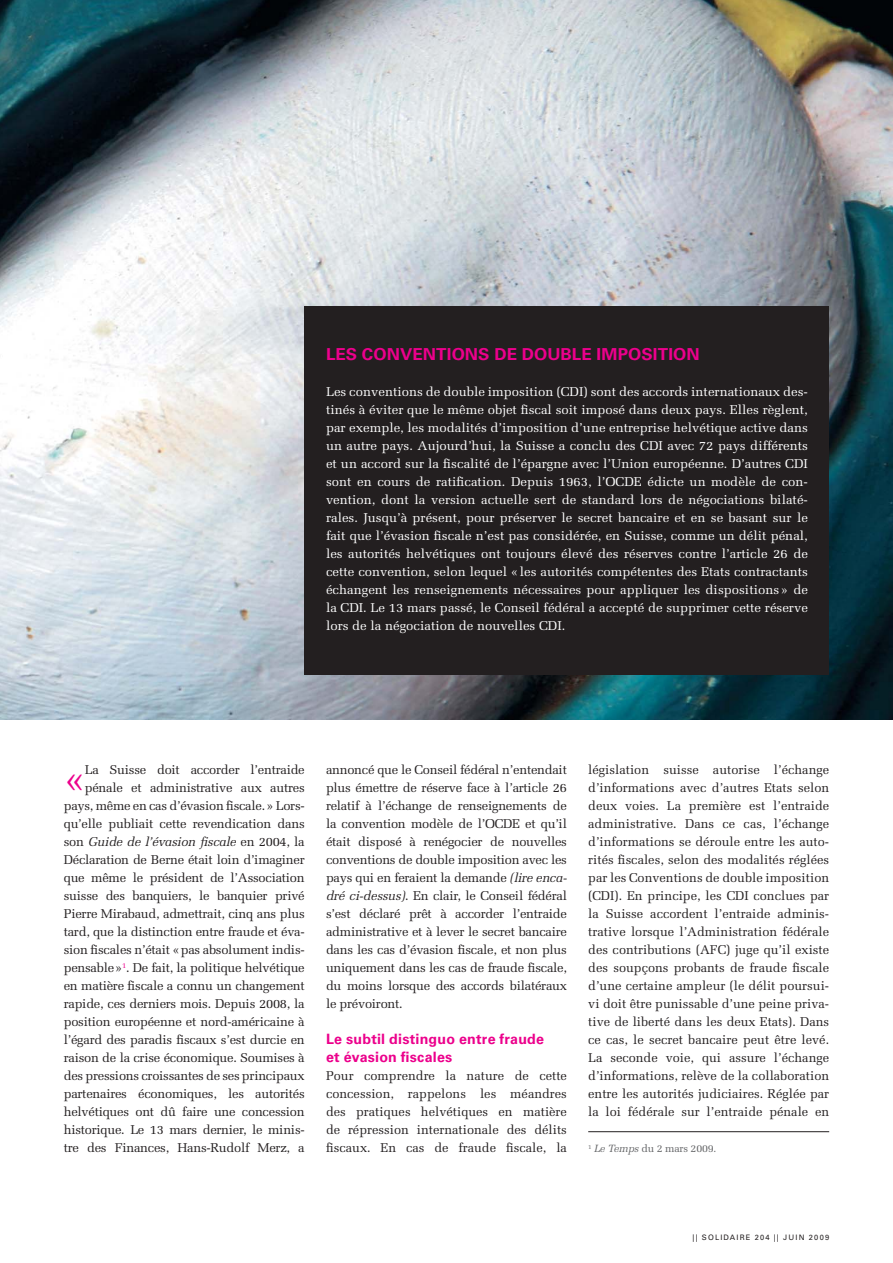
<style>
.page{position:relative;width:893px;height:1263px;background:#fff}
.page>*{position:absolute;margin:0;border:0;box-sizing:border-box;transform-origin:0 0}
.t1{font:38.7px "Melior LT";color:#ec008c}
.t2{font:700 16.5px "Univers";letter-spacing:.005em;color:#ec008c}
.t3{font:700 14.25px/18px "Univers";letter-spacing:.015em;color:#ec008c}
.t4{font:12.75px/18px "Melior LT";letter-spacing:-.02em;color:#231f20;text-align:justify}
.t5{font:12.75px/18px "Melior LT";color:#fff;text-align:justify}
.t6{font:10.5px "Melior LT";letter-spacing:-.02em;color:#636466}
.t7{font:7.5px "Univers";letter-spacing:.15em;color:#231f20}
.s1{font-style:italic}
</style>
<div class="page">
<img style="left:0;top:0;width:893px;height:720px">
<div style="left:305px;top:306px;width:524px;height:368px;background:#231f20"></div>
<hr style="left:588px;top:1131px;width:241px;height:1px;background:#231f20">
<p class="t2" style="left:326px;top:348px;width:375px">LES CONVENTIONS DE DOUBLE IMPOSITION</p>
<p class="t5" style="left:326px;top:383px;width:483px">Les conventions de double imposition (CDI) sont des accords internationaux des&shy;tinés à éviter que le même objet fiscal soit imposé dans deux pays. Elles règlent, par exemple, les modalités d’imposition d’une entreprise helvétique active dans un autre pays. Aujourd’hui, la Suisse a conclu des CDI avec 72 pays différents et un accord sur la fiscalité de l’épargne avec l’Union européenne. D’autres CDI sont en cours de ratification. Depuis 1963, l’OCDE édicte un modèle de con&shy;vention, dont la version actuelle sert de standard lors de négociations bilaté&shy;rales. Jusqu’à présent, pour préserver le secret bancaire et en se basant sur le fait que l’évasion fiscale n’est pas considérée, en Suisse, comme un délit pénal, les autorités helvétiques ont toujours élevé des réserves contre l’article 26 de cette convention, selon lequel « les autorités compétentes des Etats contractants échangent les renseignements nécessaires pour appliquer les dispositions » de la CDI. Le 13 mars passé, le Conseil fédéral a accepté de supprimer cette réserve lors de la négociation de nouvelles CDI.</p>
<p class="t4" style="left:64px;top:761px;width:242px;text-align:right">La Suisse doit accorder l’entraide pénale et administrative aux autres pays, même en cas d’évasion fiscale. » Lors&shy;qu’elle publiait cette revendication dans son <span class="s1">Guide de l’évasion fiscale</span> en 2004, la Déclaration de Berne était loin d’imaginer que même le président de l’Association suisse des banquiers, le banquier privé Pierre Mirabaud, admettrait, cinq ans plus tard, que la distinction entre fraude et éva&shy;sion fiscales n’était « pas absolument indis&shy;pensable »<sup>1</sup>. De fait, la politique helvétique en matière fiscale a connu un changement rapide, ces derniers mois. Depuis 2008, la position européenne et nord-américaine à l’égard des paradis fiscaux s’est durcie en raison de la crise économique. Soumises à des pressions croissantes de ses principaux partenaires économiques, les autorités helvétiques ont dû faire une concession historique. Le 13 mars dernier, le minis&shy;tre des Finances, Hans-Rudolf Merz, a</p>
<p class="t4" style="left:326px;top:761px;width:242px">annoncé que le Conseil fédéral n’entendait plus émettre de réserve face à l’article 26 relatif à l’échange de renseignements de la convention modèle de l’OCDE et qu’il était disposé à renégocier de nouvelles conventions de double imposition avec les pays qui en feraient la demande <span class="s1">(lire enca&shy;dré ci-dessus)</span>. En clair, le Conseil fédéral s’est déclaré prêt à accorder l’entraide administrative et à lever le secret bancaire dans les cas d’évasion fiscale, et non plus uniquement dans les cas de fraude fiscale, du moins lorsque des accords bilatéraux le prévoiront.</p>
<h1 class="t1" style="left:64px;top:759px;width:23px">«</h1>
<p class="t3" style="left:326px;top:1031px;width:220px">Le subtil distinguo entre fraude et évasion fiscales</p>
<p class="t4" style="left:326px;top:1067px;width:242px">Pour comprendre la nature de cette concession, rappelons les méandres des pratiques helvétiques en matière de répression internationale des délits fiscaux. En cas de fraude fiscale, la</p>
<p class="t4" style="left:588px;top:761px;width:242px">législation suisse autorise l’échange d’informations avec d’autres Etats selon deux voies. La première est l’entraide administrative. Dans ce cas, l’échange d’informations se déroule entre les auto&shy;rités fiscales, selon des modalités réglées par les Conventions de double imposition (CDI). En principe, les CDI conclues par la Suisse accordent l’entraide adminis&shy;trative lorsque l’Administration fédérale des contributions (AFC) juge qu’il existe des soupçons probants de fraude fiscale d’une certaine ampleur (le délit poursui&shy;vi doit être punissable d’une peine priva&shy;tive de liberté dans les deux Etats). Dans ce cas, le secret bancaire peut être levé.<br>La seconde voie, qui assure l’échange d’informations, relève de la collaboration entre les autorités judiciaires. Réglée par la loi fédérale sur l’entraide pénale en</p>
<p class="t6" style="left:588px;top:1143px;width:130px"><sup>1</sup> <span class="s1">Le Temps</span> du 2 mars 2009.</p>
<p class="t7" style="left:693px;top:1234px;width:138px">|| SOLIDAIRE 204 || JUIN 2009</p>
</div>
